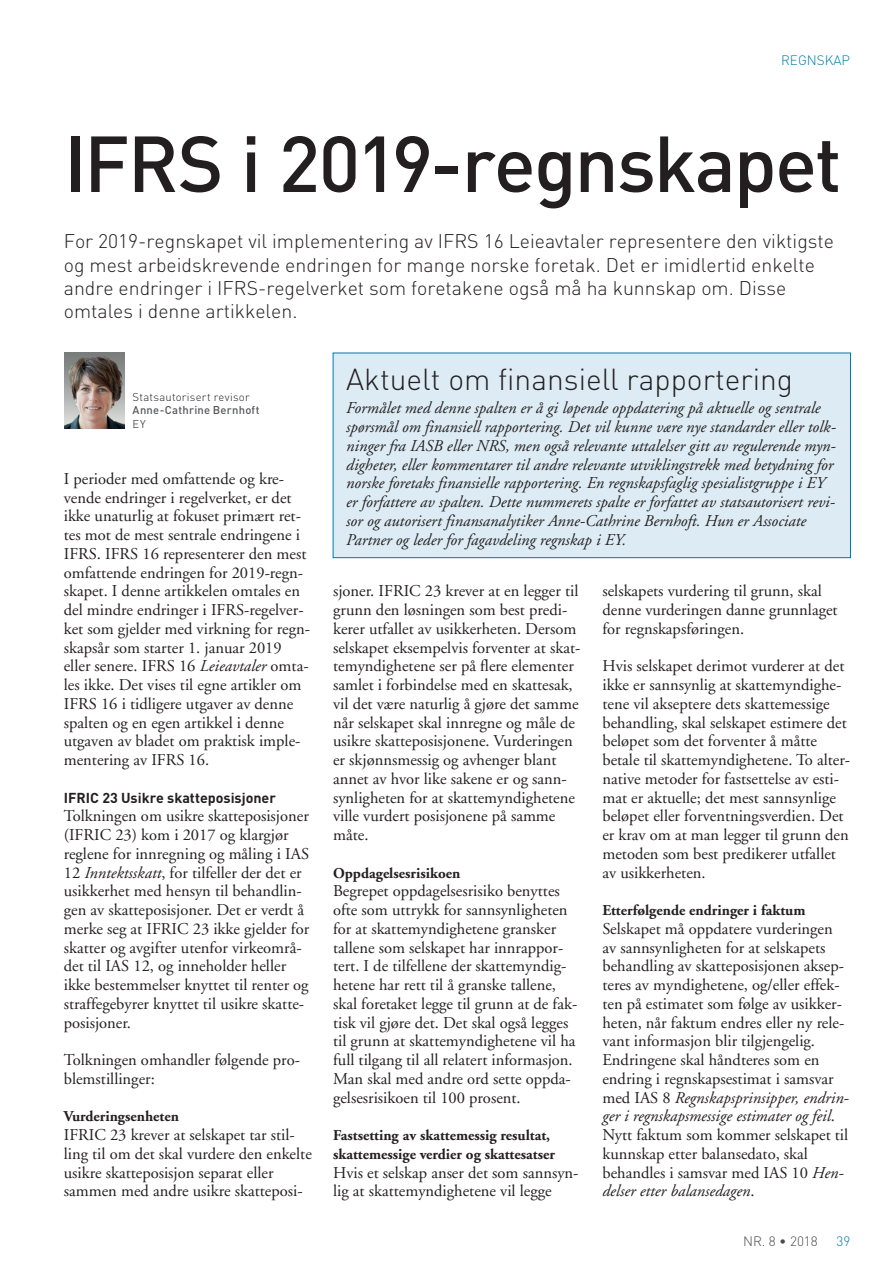
<style>
.page{position:relative;width:893px;height:1263px;background:#fff}
.page>*{position:absolute;margin:0;border:0;box-sizing:border-box;transform-origin:0 0}
.t1{font:500 78px "DIN";letter-spacing:-.025em;color:#231f20}
.t2{font:300 30px "DIN";color:#231f20}
.t3{font:300 19.5px/23.4px "DIN";color:#231f20}
.t4{font:16.5px/18.8px "Adobe Garamond";color:#231f20}
.t5{font:italic 16.5px/18.8px "Adobe Garamond";color:#231f20}
.t6{font:700 15px/18.8px "Adobe Garamond";color:#231f20}
.t7{font:700 14.25px "DIN";color:#231f20}
.t8{font:300 13.5px "DIN";color:#4b4c4d}
.t9{font:300 13.5px "DIN";color:#007ea7}
.t10{font:300 13.5px "DIN";color:#0079a3}
.t11{font:300 11.25px "DIN";letter-spacing:.025em;color:#231f20}
.t12{font:500 11.25px "DIN";letter-spacing:.02em;color:#57585a}
.s1{font-style:italic}
</style>
<div class="page">
<img style="left:64px;top:353px;width:60px;height:75px">
<div style="left:333px;top:353px;width:517px;height:205px;background:#ddecf4"></div>
<div style="left:333px;top:353px;width:518px;height:205px;border:1px solid #0079a3"></div>
<p class="t9" style="left:781px;top:52px;width:70px">REGNSKAP</p>
<h1 class="t1" style="left:64px;top:114px;width:779px">IFRS i 2019-regnskapet</h1>
<p class="t3" style="left:64px;top:229px;width:772px">For 2019-regnskapet vil implementering av IFRS 16 Leieavtaler representere den viktigste og mest arbeidskrevende endringen for mange norske foretak. Det er imidlertid enkelte andre endringer i IFRS-regelverket som foretakene også må ha kunnskap om. Disse omtales i denne artikkelen.</p>
<p class="t11" style="left:133px;top:390px;width:118px">Statsautorisert revisor</p>
<p class="t12" style="left:133px;top:403px;width:129px">Anne-Cathrine Bernhoft</p>
<p class="t11" style="left:133px;top:417px;width:15px">EY</p>
<p class="t4" style="left:64px;top:470px;width:248px">I perioder med omfattende og kre&shy;vende endringer i regelverket, er det ikke unaturlig at fokuset primært ret&shy;tes mot de mest sentrale endringene i IFRS. IFRS 16 representerer den mest omfattende endringen for 2019-regn&shy;skapet. I denne artikkelen omtales en del mindre endringer i IFRS-regelver&shy;ket som gjelder med virkning for regn&shy;skapsår som starter 1. januar 2019 eller senere. IFRS 16 <span class="s1">Leieavtaler</span> omta&shy;les ikke. Det vises til egne artikler om IFRS 16 i tidligere utgaver av denne spalten og en egen artikkel i denne utgaven av bladet om praktisk imple&shy;mentering av IFRS 16.</p>
<p class="t7" style="left:64px;top:788px;width:214px">IFRIC 23 Usikre skatteposisjoner</p>
<p class="t4" style="left:64px;top:807px;width:247px">Tolkningen om usikre skatteposisjoner (IFRIC 23) kom i 2017 og klargjør reglene for innregning og måling i IAS 12 <span class="s1">Inntektsskatt</span>, for tilfeller der det er usikkerhet med hensyn til behandlin&shy;gen av skatteposisjoner. Det er verdt å merke seg at IFRIC 23 ikke gjelder for skatter og avgifter utenfor virkeområ&shy;det til IAS 12, og inneholder heller ikke bestemmelser knyttet til renter og straffegebyrer knyttet til usikre skatte&shy;posisjoner.</p>
<p class="t4" style="left:64px;top:1051px;width:238px">Tolkningen omhandler følgende pro&shy;blemstillinger:</p>
<p class="t6" style="left:64px;top:1107px;width:117px">Vurderingsenheten</p>
<p class="t4" style="left:64px;top:1126px;width:250px">IFRIC 23 krever at selskapet tar stil&shy;ling til om det skal vurdere den enkelte usikre skatteposisjon separat eller sammen med andre usikre skatteposi-</p>
<h2 class="t2" style="left:346px;top:361px;width:448px">Aktuelt om finansiell rapportering</h2>
<p class="t5" style="left:346px;top:399px;width:491px">Formålet med denne spalten er å gi løpende oppdatering på aktuelle og sentrale spørsmål om finansiell rapportering. Det vil kunne være nye standarder eller tolk&shy;ninger fra IASB eller NRS, men også relevante uttalelser gitt av regulerende myn&shy;digheter, eller kommentarer til andre relevante utviklingstrekk med betydning for norske foretaks finansielle rapportering. En regnskapsfaglig spesialistgruppe i EY er forfattere av spalten. Dette nummerets spalte er forfattet av statsautorisert revi&shy;sor og autorisert finansanalytiker Anne-Cathrine Bernhoft. Hun er Associate Partner og leder for fagavdeling regnskap i EY.</p>
<p class="t4" style="left:333px;top:582px;width:249px">sjoner. IFRIC 23 krever at en legger til grunn den løsningen som best predi&shy;kerer utfallet av usikkerheten. Dersom selskapet eksempelvis forventer at skat&shy;temyndighetene ser på flere elementer samlet i forbindelse med en skattesak, vil det være naturlig å gjøre det samme når selskapet skal innregne og måle de usikre skatteposisjonene. Vurderingen er skjønnsmessig og avhenger blant annet av hvor like sakene er og sann&shy;synligheten for at skattemyndighetene ville vurdert posisjonene på samme måte.</p>
<p class="t6" style="left:333px;top:864px;width:129px">Oppdagelsesrisikoen</p>
<p class="t4" style="left:333px;top:882px;width:246px">Begrepet oppdagelsesrisiko benyttes ofte som uttrykk for sannsynligheten for at skattemyndighetene gransker tallene som selskapet har innrappor&shy;tert. I de tilfellene der skattemyndig&shy;hetene har rett til å granske tallene, skal foretaket legge til grunn at de fak&shy;tisk vil gjøre det. Det skal også legges til grunn at skattemyndighetene vil ha full tilgang til all relatert informasjon.<br>Man skal med andre ord sette oppda&shy;gelsesrisikoen til 100 prosent.</p>
<p class="t6" style="left:333px;top:1126px;width:223px">Fastsetting av skattemessig resultat, skattemessige verdier og skattesatser</p>
<p class="t4" style="left:333px;top:1163px;width:247px">Hvis et selskap anser det som sannsyn&shy;lig at skattemyndighetene vil legge</p>
<p class="t4" style="left:602px;top:582px;width:237px">selskapets vurdering til grunn, skal denne vurderingen danne grunnlaget for regnskapsføringen.</p>
<p class="t4" style="left:602px;top:657px;width:249px">Hvis selskapet derimot vurderer at det ikke er sannsynlig at skattemyndighe&shy;tene vil akseptere dets skattemessige behandling, skal selskapet estimere det beløpet som det forventer å måtte betale til skattemyndighetene. To alter&shy;native metoder for fastsettelse av esti&shy;mat er aktuelle; det mest sannsynlige beløpet eller forventningsverdien. Det er krav om at man legger til grunn den metoden som best predikerer utfallet av usikkerheten.</p>
<p class="t6" style="left:602px;top:901px;width:205px">Etterfølgende endringer i faktum</p>
<p class="t4" style="left:602px;top:920px;width:248px">Selskapet må oppdatere vurderingen av sannsynligheten for at selskapets behandling av skatteposisjonen aksep&shy;teres av myndighetene, og/eller effek&shy;ten på estimatet som følge av usikker&shy;heten, når faktum endres eller ny rele&shy;vant informasjon blir tilgjengelig.<br>Endringene skal håndteres som en endring i regnskapsestimat i samsvar med IAS 8 <span class="s1">Regnskapsprinsipper, endrin&shy;ger i regnskapsmessige estimater og feil</span>.<br>Nytt faktum som kommer selskapet til kunnskap etter balansedato, skal behandles i samsvar med IAS 10 <span class="s1">Hen&shy;delser etter balansedagen</span>.</p>
<p class="t8" style="left:743px;top:1232px;width:76px">NR. 8 • 2018</p>
<p class="t10" style="left:836px;top:1232px;width:16px">39</p>
</div>
